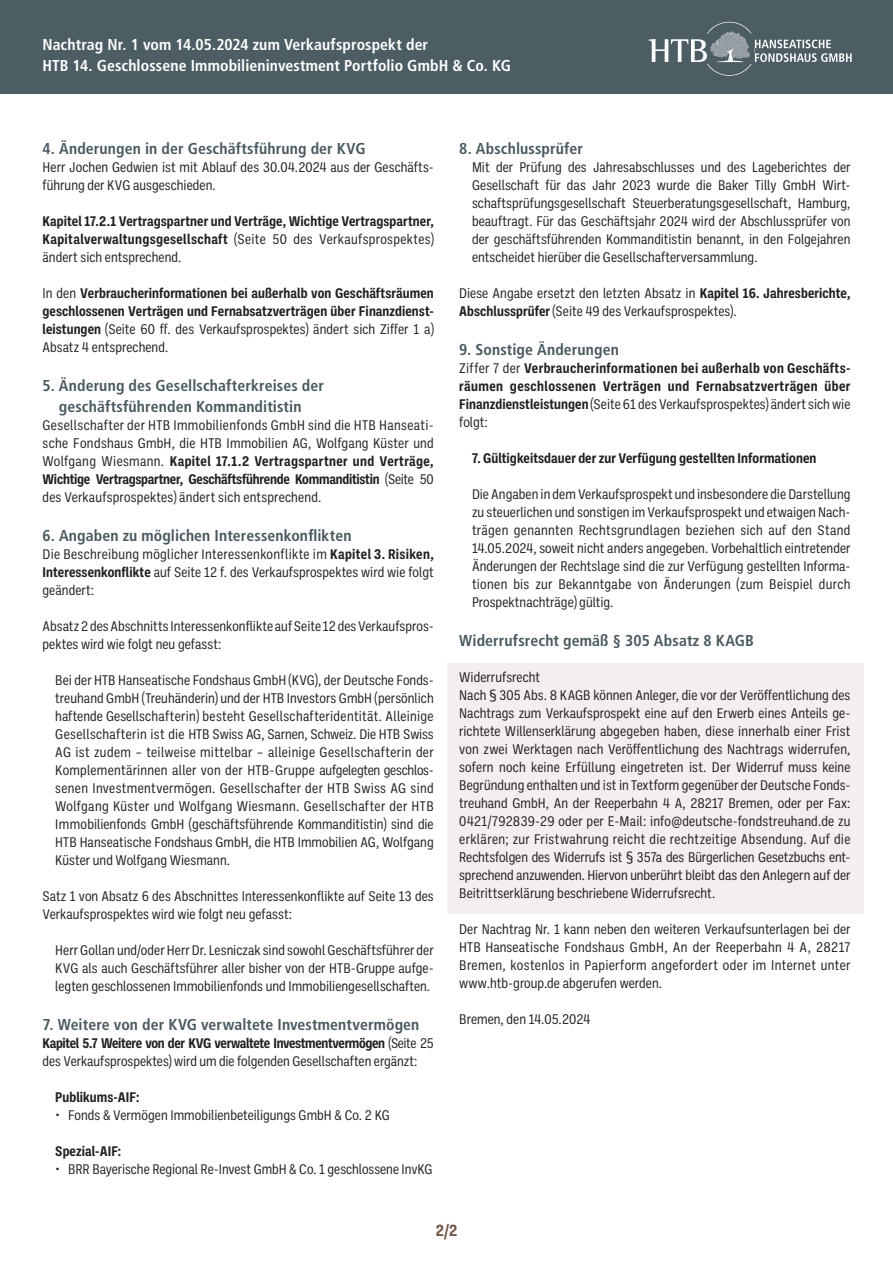
<style>
.page{position:relative;width:893px;height:1263px;background:#fff}
.page>*{position:absolute;margin:0;border:0;box-sizing:border-box;transform-origin:0 0}
.t1{font:700 16.5px "Ballinger Condensed";color:#755446}
.t2{font:700 condensed 15.75px/21px "Frutiger LT";letter-spacing:.005em;color:#48595f;text-align:center}
.t3{font:700 condensed 15.75px/21px "Frutiger LT";letter-spacing:.005em;color:#fff}
.t4{font:14.25px/18px "Ballinger Condensed";letter-spacing:.005em;color:#231f20;text-align:justify}
.t5{font:700 14.25px/18px "Ballinger Condensed";letter-spacing:.01em;color:#231f20;text-align:justify}
.s1{font-weight:400}
.s2{font-weight:700}
.s3{font-family:"Hind"}
</style>
<div class="page">
<div style="left:447px;top:663px;width:417px;height:251px;background:#f3efee"></div>
<div style="left:0;top:0;width:893px;height:94px;background:#4c5d63"></div>
<svg style="left:648px;top:22px;width:204px;height:54px"></svg>
<p class="t3" style="left:42px;top:34px;width:470px">Nachtrag Nr. 1 vom 14.05.2024 zum Verkaufsprospekt der<br>HTB 14. Geschlossene Immobilieninvestment Portfolio GmbH &amp; Co. KG</p>
<p class="t2" style="left:43px;top:138px;width:325px">4. Änderungen in der Geschäftsführung der KVG</p>
<p class="t4" style="left:43px;top:159px;width:393px">Herr Jochen Gedwien ist mit Ablauf des 30.04.2024 aus der Geschäfts&shy;führung der KVG ausgeschieden.</p>
<p class="t5" style="left:43px;top:213px;width:393px">Kapitel 17.2.1 Vertragspartner und Verträge, Wichtige Vertragspartner, Kapitalverwaltungsgesellschaft <span class="s1">(Seite 50 des Verkaufsprospektes) ändert sich entsprechend.</span></p>
<p class="t5" style="left:43px;top:285px;width:393px"><span class="s1">In den</span> Verbraucherinformationen bei außerhalb von Geschäftsräumen geschlossenen Verträgen und Fernabsatzverträgen über Finanzdienst&shy;leistungen <span class="s1">(Seite 60 ff. des Verkaufsprospektes) ändert sich Ziffer 1 a)<br>Absatz 4 entsprechend.</span></p>
<p class="t2" style="left:43px;top:375px;width:283px">5. Änderung des Gesellschafterkreises der geschäftsführenden Kommanditistin</p>
<p class="t4" style="left:43px;top:417px;width:393px">Gesellschafter der HTB Immobilienfonds GmbH sind die HTB Hanseati&shy;sche Fondshaus GmbH, die HTB Immobilien AG, Wolfgang Küster und Wolfgang Wiesmann. <span class="s2">Kapitel 17.1.2 Vertragspartner und Verträge, Wichtige Vertragspartner, Geschäftsführende Kommanditistin</span> (Seite 50 des Verkaufsprospektes) ändert sich entsprechend.</p>
<p class="t2" style="left:43px;top:525px;width:311px">6. Angaben zu möglichen Interessenkonflikten</p>
<p class="t4" style="left:43px;top:546px;width:393px">Die Beschreibung möglicher Interessenkonflikte im <span class="s2">Kapitel 3. Risiken, Interessenkonflikte</span> auf Seite 12 f. des Verkaufsprospektes wird wie folgt geändert:</p>
<p class="t4" style="left:43px;top:618px;width:391px">Absatz 2 des Abschnitts Interessenkonflikte auf Seite 12 des Verkaufspros&shy;pektes wird wie folgt neu gefasst:</p>
<p class="t4" style="left:55px;top:672px;width:380px">Bei der HTB Hanseatische Fondshaus GmbH (KVG), der Deutsche Fonds&shy;treuhand GmbH (Treuhänderin) und der HTB Investors GmbH (persönlich haftende Gesellschafterin) besteht Gesellschafteridentität. Alleinige Gesellschafterin ist die HTB Swiss AG, Sarnen, Schweiz. Die HTB Swiss AG ist zudem – teilweise mittelbar – alleinige Gesellschafterin der Komplementärinnen aller von der HTB-Gruppe aufgelegten geschlos&shy;senen Investmentvermögen. Gesellschafter der HTB Swiss AG sind Wolfgang Küster und Wolfgang Wiesmann. Gesellschafter der HTB Immobilienfonds GmbH (geschäftsführende Kommanditistin) sind die HTB Hanseatische Fondshaus GmbH, die HTB Immobilien AG, Wolfgang Küster und Wolfgang Wiesmann.</p>
<p class="t4" style="left:43px;top:888px;width:393px">Satz 1 von Absatz 6 des Abschnittes Interessenkonflikte auf Seite 13 des<br>Verkaufsprospektes wird wie folgt neu gefasst:</p>
<p class="t4" style="left:55px;top:942px;width:380px">Herr Gollan und/oder Herr Dr. Lesniczak sind sowohl Geschäftsführer der KVG als auch Geschäftsführer aller bisher von der HTB-Gruppe aufge&shy;legten geschlossenen Immobilienfonds und Immobiliengesellschaften.</p>
<p class="t2" style="left:43px;top:1014px;width:378px">7. Weitere von der KVG verwaltete Investmentvermögen</p>
<p class="t4" style="left:43px;top:1035px;width:393px"><span class="s2">Kapitel 5.7 Weitere von der KVG verwaltete Investmentvermögen</span> (Seite 25 des Verkaufsprospektes) wird um die folgenden Gesellschaften ergänzt:</p>
<p class="t5" style="left:55px;top:1089px;width:86px">Publikums-AIF:</p>
<p class="t4" style="left:55px;top:1107px;width:336px">• Fonds &amp; Vermögen Immobilienbeteiligungs GmbH &amp; Co. 2 KG</p>
<p class="t5" style="left:55px;top:1143px;width:67px">Spezial-AIF:</p>
<p class="t4" style="left:55px;top:1161px;width:379px">• BRR Bayerische Regional Re-Invest GmbH &amp; Co. 1 geschlossene InvKG</p>
<p class="t2" style="left:459px;top:138px;width:125px">8. Abschlussprüfer</p>
<p class="t4" style="left:472px;top:158px;width:380px">Mit der Prüfung des Jahresabschlusses und des Lageberichtes der Gesellschaft für das Jahr 2023 wurde die Baker Tilly GmbH Wirt&shy;schaftsprüfungsgesellschaft Steuerberatungsgesellschaft, Hamburg, beauftragt. Für das Geschäftsjahr 2024 wird der Abschlussprüfer von der geschäftsführenden Kommanditistin benannt, in den Folgejahren entscheidet hierüber die Gesellschafterversammlung.</p>
<p class="t4" style="left:459px;top:284px;width:393px">Diese Angabe ersetzt den letzten Absatz in <span class="s2">Kapitel 16. Jahresberichte,<br>Abschlussprüfer</span> (Seite 49 des Verkaufsprospektes).</p>
<p class="t2" style="left:459px;top:339px;width:161px">9. Sonstige Änderungen</p>
<p class="t5" style="left:459px;top:359px;width:393px"><span class="s1">Ziffer 7 der</span> Verbraucherinformationen bei außerhalb von Geschäfts&shy;räumen geschlossenen Verträgen und Fernabsatzverträgen über Finanzdienstleistungen <span class="s1">(Seite 61 des Verkaufsprospektes) ändert sich wie folgt:</span></p>
<p class="t5" style="left:472px;top:449px;width:346px">7. Gültigkeitsdauer der zur Verfügung gestellten Informationen</p>
<p class="t4" style="left:472px;top:485px;width:380px">Die Angaben in dem Verkaufsprospekt und insbesondere die Darstellung zu steuerlichen und sonstigen im Verkaufsprospekt und etwaigen Nach&shy;trägen genannten Rechtsgrundlagen beziehen sich auf den Stand 14.05.2024, soweit nicht anders angegeben. Vorbehaltlich eintretender Änderungen der Rechtslage sind die zur Verfügung gestellten Informa&shy;tionen bis zur Bekanntgabe von Änderungen (zum Beispiel durch Prospektnachträge) gültig.</p>
<p class="t2" style="left:459px;top:630px;width:296px">Widerrufsrecht gemäß § 305 Absatz 8 KAGB</p>
<p class="t4" style="left:459px;top:668px;width:393px;text-align:left">Widerrufsrecht<br>Nach <span class="s3">§</span> 305 Abs. 8 KAGB können Anleger, die vor der Veröffentlichung des Nachtrags zum Verkaufsprospekt eine auf den Erwerb eines Anteils ge&shy;richtete Willenserklärung abgegeben haben, diese innerhalb einer Frist von zwei Werktagen nach Veröffentlichung des Nachtrags widerrufen, sofern noch keine Erfüllung eingetreten ist. Der Widerruf muss keine Begründung enthalten und ist in Textform gegenüber der Deutsche Fonds&shy;treuhand GmbH, An der Reeperbahn 4 A, 28217 Bremen, oder per Fax:<br>0421/792839-29 oder per E-Mail: info@deutsche-fondstreuhand.de zu erklären; zur Fristwahrung reicht die rechtzeitige Absendung. Auf die Rechtsfolgen des Widerrufs ist <span class="s3">§</span> 357a des Bürgerlichen Gesetzbuchs ent&shy;sprechend anzuwenden. Hiervon unberührt bleibt das den Anlegern auf der Beitrittserklärung beschriebene Widerrufsrecht.</p>
<p class="t4" style="left:459px;top:920px;width:393px">Der Nachtrag Nr. 1 kann neben den weiteren Verkaufsunterlagen bei der HTB Hanseatische Fondshaus GmbH, An der Reeperbahn 4 A, 28217<br>Bremen, kostenlos in Papierform angefordert oder im Internet unter www.htb-group.de abgerufen werden.</p>
<p class="t4" style="left:459px;top:1010px;width:133px">Bremen, den 14.05.2024</p>
<p class="t1" style="left:436px;top:1221px;width:23px">2/2</p>
</div>
